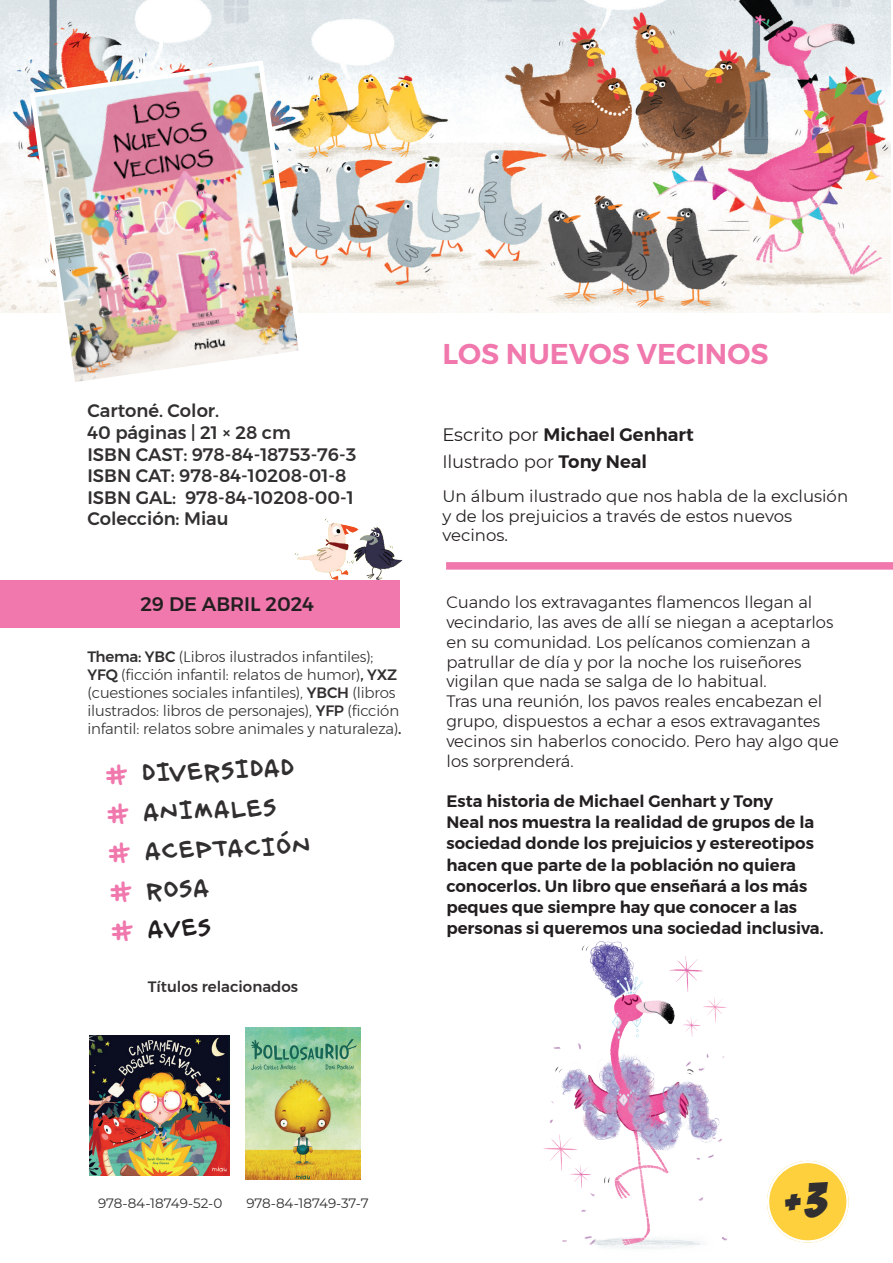
<style>
.page{position:relative;width:893px;height:1263px;background:#fff}
.page>*{position:absolute;margin:0;border:0;box-sizing:border-box;transform-origin:0 0}
.t1{font:48px "Bada Boom BB";color:#312f30}
.t2{font:30px/39px "Billy The Flying Robot LCBB";color:#312f30}
.t3{font:600 28.5px "Montserrat";color:#f078ad}
.t4{font:500 19.5px "Montserrat";color:#231f20}
.t5{font:500 18px/21.6px "Montserrat";color:#312f30}
.t6{font:600 18px/27px "Montserrat";color:#231f20}
.t7{font:300 16.5px/19.8px "Montserrat";color:#231f20}
.t8{font:600 16.5px/21px "Montserrat";color:#231f20}
.t9{font:16.5px/19.8px "Montserrat";color:#231f20}
.t10{font:300 15px/18px "Montserrat";letter-spacing:-.01em;color:#312f30}
.t11{font:500 15px "Montserrat";color:#312f30}
.t12{font:13.5px "Montserrat";letter-spacing:-.01em;color:#312f30}
.s1{font-weight:400}
.s2{font-weight:300}
.s3{font-weight:500}
.s4{color:#f078ad}
.s5{color:#231f20}
</style>
<div class="page">
<img style="left:0;top:0;width:891px;height:313px">
<img style="left:543px;top:941px;width:306px;height:308px">
<img style="left:294px;top:518px;width:109px;height:62px">
<div style="left:0;top:580px;width:400px;height:47px;background:#f078ad"></div>
<div style="left:446px;top:562px;width:447px;height:8px;background:#f078ad"></div>
<img style="left:27px;top:58px;width:280px;height:324px">
<img style="left:89px;top:1036px;width:140px;height:140px">
<img style="left:245px;top:1027px;width:115px;height:152px">
<div style="left:767px;top:1161px;width:82px;height:81px;background:#fed03d;border-radius:50%"></div>
<div style="left:767px;top:1161px;width:82px;height:81px;border:2px solid #fff;border-radius:50%"></div>
<p class="t5" style="left:87px;top:400px;width:271px">Cartoné. Color.<br>40 páginas | 21 × 28 cm<br>ISBN CAST: 978-84-18753-76-3<br>ISBN CAT: 978-84-10208-01-8<br>ISBN GAL: 978-84-10208-00-1<br>Colección: Miau</p>
<h3 class="t3" style="left:442px;top:331px;width:328px">LOS NUEVOS VECINOS</h3>
<p class="t6" style="left:442px;top:421px;width:253px"><span class="s1">Escrito por</span> Michael Genhart<br><span class="s2">Ilustrado por</span> Tony Neal</p>
<p class="t9" style="left:442px;top:485px;width:407px">Un álbum ilustrado que nos habla de la exclusión y de los prejuicios a través de estos nuevos vecinos.</p>
<p class="t4" style="left:140px;top:589px;width:175px">29 DE ABRIL 2024</p>
<p class="t7" style="left:446px;top:592px;width:394px">Cuando los extravagantes flamencos llegan al vecindario, las aves de allí se niegan a aceptarlos en su comunidad. Los pelícanos comienzan a patrullar de día y por la noche los ruiseñores vigilan que nada se salga de lo habitual.<br>Tras una reunión, los pavos reales encabezan el grupo, dispuestos a echar a esos extravagantes vecinos sin haberlos conocido. Pero hay algo que los sorprenderá.</p>
<p class="t8" style="left:446px;top:791px;width:379px">Esta historia de Michael Genhart y Tony<br>Neal nos muestra la realidad de grupos de la sociedad donde los prejuicios y estereotipos hacen que parte de la población no quiera conocerlos. Un libro que enseñará a los más peques que siempre hay que conocer a las personas si queremos una sociedad inclusiva.</p>
<p class="t10" style="left:87px;top:648px;width:316px"><span class="s3">Thema: YBC</span> (Libros ilustrados infantiles); <span class="s3">YFQ</span> (ficción infantil: relatos de humor)<span class="s3">, YXZ </span>(cuestiones sociales infantiles), <span class="s3">YBCH</span> (libros ilustrados: libros de personajes), <span class="s3">YFP</span> (ficción infantil: relatos sobre animales y naturaleza)<span class="s3">.</span></p>
<h2 class="t2" style="left:105px;top:755px;width:204px;rotate:-2deg"><span class="s4">#</span> DIVERSIDAD <span class="s4">#</span> ANIMALES<br><span class="s4">#</span> ACEPTACIÓN <span class="s4">#</span> ROSA<br><span class="s4">#</span> <span class="s5">AVES</span></h2>
<p class="t11" style="left:148px;top:975px;width:152px">Títulos relacionados</p>
<p class="t12" style="left:98px;top:1193px;width:126px">978-84-18749-52-0</p>
<p class="t12" style="left:246px;top:1193px;width:124px">978-84-18749-37-7</p>
<h1 class="t1" style="left:784px;top:1166px;width:45px">+3</h1>
</div>
